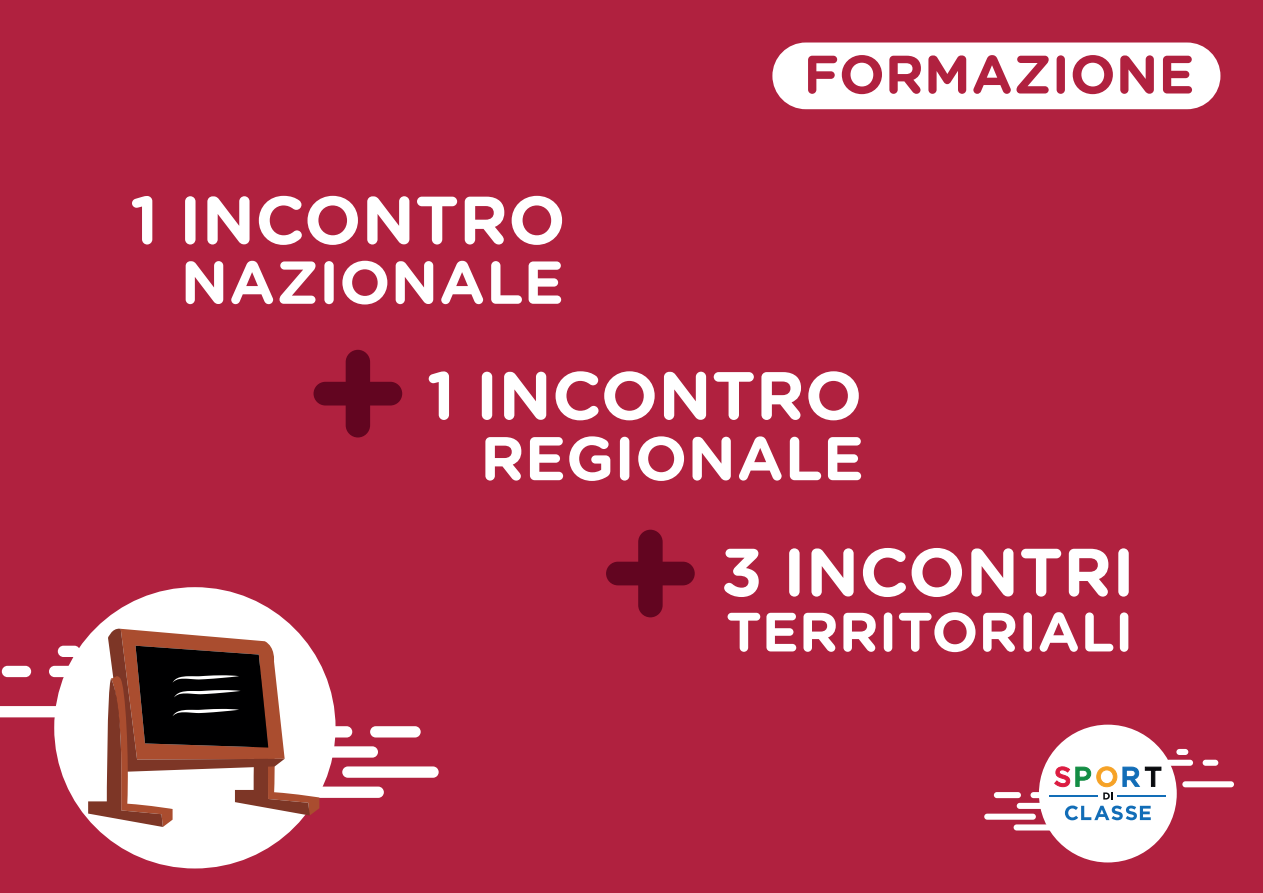
<style>
.page{position:relative;width:1263px;height:893px;background:#b0213f}
.page>*{position:absolute;margin:0;border:0;box-sizing:border-box;transform-origin:0 0}
.t1{font:700 171.9px "Gotham Rounded";color:#620520}
.t2{font:700 67.8px "Gotham Rounded";color:#fff}
.t3{font:700 61.65px "Gotham Rounded";color:#fff}
.t4{font:700 60.45px "Gotham Rounded";color:#fff}
.t5{font:700 55.2px "Gotham Rounded";color:#fff}
.t6{font:700 54px "Gotham Rounded";color:#b0213f}
</style>
<div class="page">
<div style="left:772px;top:43px;width:448px;height:66px;background:#fff;border-radius:33px"></div>
<div style="left:58px;top:646px;width:22px;height:11px;background:#fff;border-radius:6px"></div>
<svg style="left:0;top:706px;width:56px;height:11px"></svg>
<div style="left:2px;top:666px;width:29px;height:11px;background:#fff;border-radius:6px"></div>
<div style="left:49px;top:666px;width:51px;height:11px;background:#fff;border-radius:6px"></div>
<div style="left:342px;top:766px;width:97px;height:12px;background:#fff;border-radius:6px"></div>
<div style="left:266px;top:746px;width:112px;height:12px;background:#fff;border-radius:6px"></div>
<div style="left:271px;top:787px;width:113px;height:11px;background:#fff;border-radius:6px"></div>
<div style="left:323px;top:726px;width:29px;height:11px;background:#fff;border-radius:6px"></div>
<div style="left:370px;top:726px;width:51px;height:11px;background:#fff;border-radius:6px"></div>
<div style="left:54px;top:587px;width:282px;height:281px;background:#fff;border-radius:50%"></div>
<svg style="left:88px;top:628px;width:231px;height:199px"></svg>
<div style="left:1176px;top:749px;width:12px;height:6px;background:#fff;border-radius:3px"></div>
<div style="left:1182px;top:781px;width:52px;height:6px;background:#fff;border-radius:3px"></div>
<div style="left:1202px;top:760px;width:16px;height:6px;background:#fff;border-radius:3px"></div>
<div style="left:1166px;top:760px;width:27px;height:6px;background:#fff;border-radius:3px"></div>
<div style="left:984px;top:814px;width:52px;height:6px;background:#fff;border-radius:3px"></div>
<div style="left:1017px;top:803px;width:60px;height:6px;background:#fff;border-radius:3px"></div>
<div style="left:1013px;top:824px;width:61px;height:6px;background:#fff;border-radius:3px"></div>
<div style="left:1030px;top:792px;width:16px;height:6px;background:#fff;border-radius:3px"></div>
<div style="left:994px;top:792px;width:27px;height:6px;background:#fff;border-radius:3px"></div>
<div style="left:1039px;top:725px;width:138px;height:137px;background:#fff;border-radius:50%"></div>
<svg style="left:1065px;top:805px;width:86px;height:15px"></svg>
<svg style="left:1054px;top:766px;width:108px;height:33px"></svg>
<hr style="left:1050px;top:795px;width:48px;height:2px;background:#126db7">
<hr style="left:1117px;top:795px;width:49px;height:2px;background:#126db7">
<p class="t2" style="left:130px;top:182px;width:437px">1 INCONTRO</p>
<p class="t4" style="left:181px;top:248px;width:385px">NAZIONALE</p>
<p class="t6" style="left:803px;top:44px;width:393px">FORMAZIONE</p>
<p class="t1" style="left:303px;top:296px;width:112px">+</p>
<p class="t2" style="left:427px;top:357px;width:437px">1 INCONTRO</p>
<p class="t3" style="left:480px;top:423px;width:385px">REGIONALE</p>
<p class="t1" style="left:595px;top:475px;width:112px">+</p>
<p class="t2" style="left:720px;top:534px;width:416px">3 INCONTRI</p>
<p class="t5" style="left:726px;top:601px;width:409px">TERRITORIALI</p>
</div>
